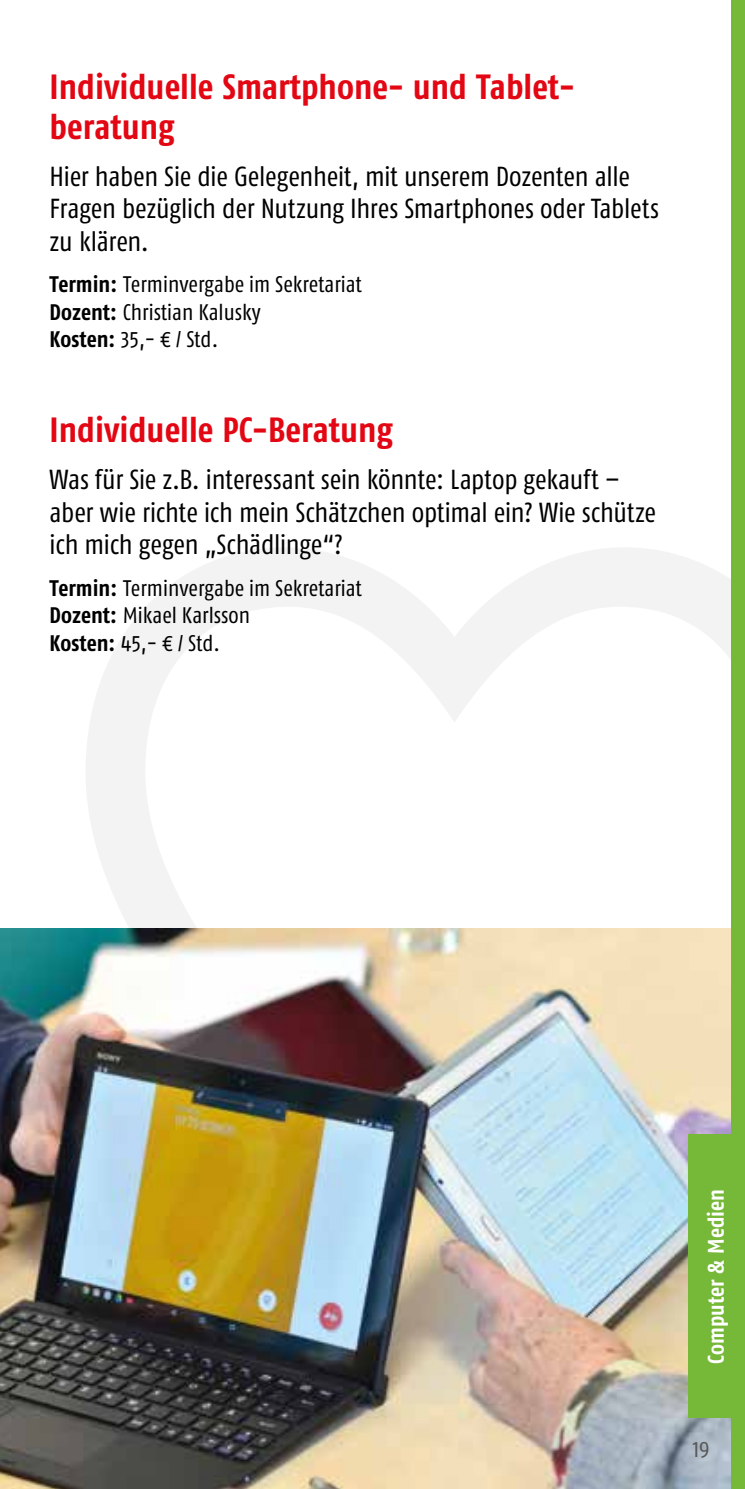
<style>
.page{position:relative;width:745px;height:1489px;background:#fff}
.page>*{position:absolute;margin:0;border:0;box-sizing:border-box;transform-origin:0 0}
.t1{font:35px/40px "Fago Co Bold Lf";color:#e30613}
.t2{font:27.5px/32.5px "Fago Co Regular Lf";letter-spacing:-.01em;color:#000}
.t3{font:22.5px/27.5px "Fago Co Regular Lf";color:#000}
.t4{font:22.5px "Fago Co Bold Lf";color:#fff}
.t5{font:22.5px "Fago Co Regular Lf";color:#575756}
.s1{font-family:"Fago Co Bold Lf"}
</style>
<div class="page">
<svg style="left:86px;top:548px;width:644px;height:380px"></svg>
<div style="left:730px;top:0;width:14px;height:1488px;background:#76b837"></div>
<img style="left:0;top:928px;width:730px;height:560px">
<div style="left:687px;top:1134px;width:57px;height:283px;background:#76b837"></div>
<p class="t1" style="left:50px;top:66px;width:526px">Individuelle Smartphone- und Tablet&shy;beratung</p>
<p class="t2" style="left:50px;top:159px;width:610px">Hier haben Sie die Gelegenheit, mit unserem Dozenten alle<br>Fragen bezüglich der Nutzung Ihres Smartphones oder Tablets zu klären.</p>
<p class="t3" style="left:50px;top:270px;width:313px"><span class="s1">Termin:</span> Terminvergabe im Sekretariat<br><span class="s1">Dozent:</span> Christian Kalusky<br><span class="s1">Kosten:</span> 35,- € / Std.</p>
<p class="t1" style="left:50px;top:410px;width:344px">Individuelle PC-Beratung</p>
<p class="t2" style="left:50px;top:463px;width:607px">Was für Sie z.B. interessant sein könnte: Laptop gekauft – aber wie richte ich mein Schätzchen optimal ein? Wie schütze ich mich gegen „Schädlinge“?</p>
<p class="t3" style="left:50px;top:574px;width:313px"><span class="s1">Termin:</span> Terminvergabe im Sekretariat<br><span class="s1">Dozent:</span> Mikael Karlsson<br><span class="s1">Kosten:</span> 45,- € / Std.</p>
<p class="t4" style="left:702px;top:1363px;width:176px;rotate:-90deg">Computer &amp; Medien</p>
<p class="t5" style="left:692px;top:1436px;width:18px">19</p>
</div>
